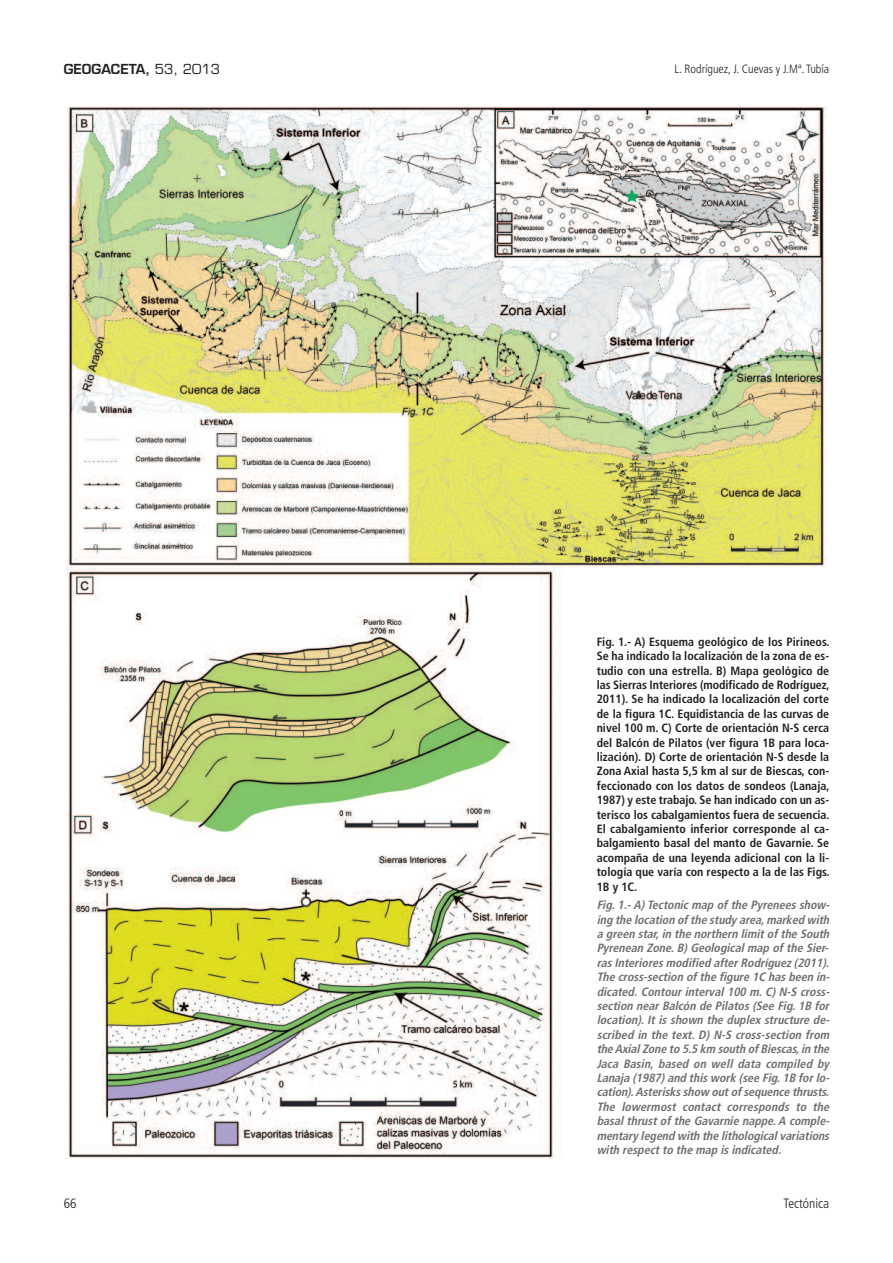
<style>
.page{position:relative;width:893px;height:1263px;background:#fff}
.page>*{position:absolute;margin:0;border:0;box-sizing:border-box;transform-origin:0 0}
.t1{font:600 13.5px "Eurostile";color:#231f20}
.t2{font:300 condensed 13.5px "Frutiger";color:#231f20}
.t3{font:italic 700 condensed 12px/14.4px "Frutiger";color:#6c6d70}
.t4{font:700 condensed 12px/14.4px "Frutiger";color:#231f20;text-align:justify}
.t5{font:300 condensed 12px "Frutiger";color:#231f20}
.s1{font-weight:400}
</style>
<div class="page">
<img style="left:67px;top:106px;width:759px;height:1052px">
<p class="t1" style="left:64px;top:64px;width:158px">GEOGACETA, <span class="s1">53, 2013</span></p>
<p class="t5" style="left:675px;top:64px;width:156px">L. Rodríguez, J. Cuevas y J.Mª. Tubía</p>
<p class="t4" style="left:597px;top:635px;width:234px">Fig. 1.- A) Esquema geológico de los Pirineos.<br>Se ha indicado la localización de la zona de es&shy;tudio con una estrella. B) Mapa geológico de las Sierras Interiores (modificado de Rodríguez, 2011). Se ha indicado la localización del corte de la figura 1C. Equidistancia de las curvas de nivel 100 m. C) Corte de orientación N-S cerca del Balcón de Pilatos (ver figura 1B para loca&shy;lización). D) Corte de orientación N-S desde la Zona Axial hasta 5,5 km al sur de Biescas, con&shy;feccionado con los datos de sondeos (Lanaja, 1987) y este trabajo. Se han indicado con un as&shy;terisco los cabalgamientos fuera de secuencia.<br>El cabalgamiento inferior corresponde al ca&shy;balgamiento basal del manto de Gavarnie. Se acompaña de una leyenda adicional con la li&shy;tología que varía con respecto a la de las Figs.<br>1B y 1C.</p>
<p class="t3" style="left:597px;top:899px;width:236px">Fig. 1.- A) Tectonic map of the Pyrenees show&shy;ing the location of the study area, marked with a green star, in the northern limit of the South Pyrenean Zone. B) Geological map of the Sier&shy;ras Interiores modified after Rodríguez (2011).<br>The cross-section of the figure 1C has been in&shy;dicated. Contour interval 100 m. C) N-S cross&shy;section near Balcón de Pilatos (See Fig. 1B for location). It is shown the duplex structure de&shy;scribed in the text. D) N-S cross-section from the Axial Zone to 5.5 km south of Biescas, in the Jaca Basin, based on well data compiled by Lanaja (1987) and this work (see Fig. 1B for lo&shy;cation). Asterisks show out of sequence thrusts.<br>The lowermost contact corresponds to the basal thrust of the Gavarnie nappe. A comple&shy;mentary legend with the lithological variations with respect to the map is indicated.</p>
<p class="t2" style="left:64px;top:1198px;width:14px">66</p>
<p class="t2" style="left:783px;top:1198px;width:47px">Tectónica</p>
</div>
